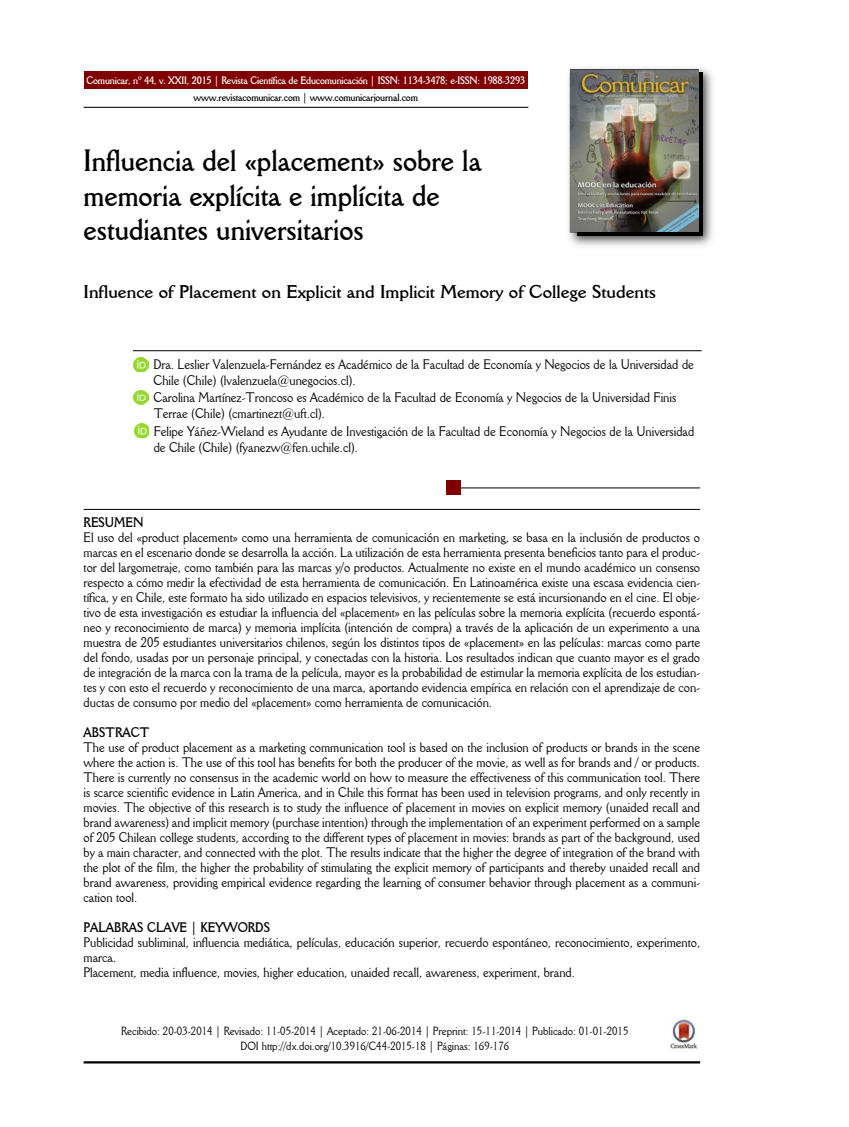
<style>
.page{position:relative;width:849px;height:1127px;background:#fff}
.page>*{position:absolute;margin:0;border:0;box-sizing:border-box;transform-origin:0 0}
.t1{font:700 30px/34.5px "Della Robbia BT";color:#000;scale:.9 1}
.t2{font:700 18px "Della Robbia BT";color:#000}
.t3{font:13.5px/15px "Della Robbia BT";color:#000;scale:.9 1}
.t4{font:700 13.5px "Della Robbia BT";color:#000;scale:.9 1}
.t5{font:11.55px/15px "Della Robbia BT";color:#000;text-align:center;scale:.9 1}
.t6{font:700 10.5px "Della Robbia BT";letter-spacing:-.02em;color:#fff;scale:.9 1}
.t7{font:700 10.5px "Della Robbia BT";letter-spacing:-.02em;color:#000;scale:.9 1}
</style>
<div class="page">
<svg style="left:83px;top:106px;width:446px;height:2px"></svg>
<div style="left:84px;top:71px;width:444px;height:17px;background:#800000"></div>
<img style="left:568px;top:68px;width:145px;height:178px">
<img style="left:577px;top:73px;width:125px;height:163px">
<img style="left:571px;top:70px;width:127px;height:162px">
<svg style="left:132px;top:350px;width:570px;height:1px"></svg>
<svg style="left:83px;top:508px;width:618px;height:2px"></svg>
<svg style="left:461px;top:487px;width:240px;height:1px"></svg>
<img style="left:670px;top:1018px;width:28px;height:34px">
<hr style="left:84px;top:1061px;width:616px;height:2px;background:#000">
<div style="left:446px;top:481px;width:15px;height:14px;background:#800000"></div>
<img style="left:134px;top:357px;width:15px;height:15px">
<img style="left:134px;top:390px;width:15px;height:15px">
<img style="left:134px;top:423px;width:15px;height:15px">
<p class="t6" style="left:86px;top:74px;width:489px">Comunicar, nº 44, v. XXII, 2015 | Revista Científica de Educomunicación | ISSN: 1134-3478; e-ISSN: 1988-3293</p>
<p class="t7" style="left:194px;top:91px;width:251px">www.revistacomunicar.com | www.comunicarjournal.com</p>
<h1 class="t1" style="left:84px;top:143px;width:444px">Influencia del «placement» sobre la memoria explícita e implícita de estu diantes universitarios</h1>
<h2 class="t2" style="left:84px;top:280px;width:574px">Influence of Placement on Explicit and Implicit Memory of College Students</h2>
<p class="t3" style="left:153px;top:356px;width:602px;line-height:15.8px">Dra. Leslier Valenzuela-Fernández es Académico de la Facultad de Economía y Negocios de la Universidad de<br>Chile (Chile) (lvalenzuela@unegocios.cl).</p>
<p class="t3" style="left:153px;top:390px;width:583px;line-height:15.8px">Carolina Martínez-Troncoso es Académico de la Facultad de Economía y Negocios de la Universidad Finis<br>Terrae (Chile) (cmartinezt@uft.cl).</p>
<p class="t3" style="left:154px;top:423px;width:602px;line-height:15.8px">Felipe Yáñez-Wieland es Ayudante de Investigación de la Facultad de Economía y Negocios de la Universidad de Chile (Chile) (fyanezw@fen.uchile.cl).</p>
<p class="t4" style="left:84px;top:514px;width:68px">RESUMEN</p>
<p class="t3" style="left:84px;top:530px;width:687px;text-align:justify">El uso del «product placement» como una herramienta de comunicación en marketing, se basa en la inclusión de productos o marcas en el escenario donde se desarrolla la acción. La utilización de esta herramienta presenta beneficios tanto para el produc&shy;tor del largometraje, como también para las marcas y/o productos. Actualmente no existe en el mundo académico un consenso respecto a cómo medir la efectividad de esta herramienta de comunicación. En Latinoamérica existe una escasa evidencia cien&shy;tífica, y en Chile, este formato ha sido utilizado en espacios televisivos, y recientemente se está incursionando en el cine. El obje&shy;tivo de esta investigación es estudiar la influencia del «placement» en las películas sobre la memoria explícita (recuerdo espontá&shy;neo y reconocimiento de marca) y memoria implícita (intención de compra) a través de la aplicación de un experimento a una muestra de 205 estudiantes universitarios chilenos, según los distintos tipos de «placement» en las películas: marcas como parte del fondo, usadas por un personaje principal, y conectadas con la historia. Los resultados indican que cuanto mayor es el grado de integración de la marca con la trama de la película, mayor es la probabilidad de estimular la memoria explícita de los estudian&shy;tes y con esto el recuerdo y reconocimiento de una marca, aportando evidencia empírica en relación con el aprendizaje de con&shy;ductas de consumo por medio del «placement» como herramienta de comunicación.</p>
<p class="t4" style="left:84px;top:724px;width:75px">ABSTRACT</p>
<p class="t3" style="left:84px;top:740px;width:687px;text-align:justify">The use of product placement as a marketing communication tool is based on the inclusion of products or brands in the scene where the action is. The use of this tool has benefits for both the producer of the movie, as well as for brands and / or products.<br>There is currently no consensus in the academic world on how to measure the effectiveness of this communication tool. There is scarce scientific evidence in Latin America, and in Chile this format has been used in television programs, and only recently in movies. The objective of this research is to study the influence of placement in movies on explicit memory (unaided recall and brand awareness) and implicit memory (purchase intention) through the implementation of an experiment performed on a sample of 205 Chilean college students, according to the different types of placement in movies: brands as part of the background, used by a main character, and connected with the plot. The results indicate that the higher the degree of integration of the brand with the plot of the film, the higher the probability of stimulating the explicit memory of participants and thereby unaided recall and brand awareness, providing empirical evidence regarding the learning of consumer behavior through placement as a communi&shy;cation tool.</p>
<p class="t4" style="left:84px;top:919px;width:209px">PALABRAS CLAVE | KEYWORDS</p>
<p class="t3" style="left:84px;top:935px;width:687px">Publicidad subliminal, influencia mediática, películas, educación superior, recuerdo espontáneo, reconocimiento, experimento, marca.<br>Placement, media influence, movies, higher education, unaided recall, awareness, experiment, brand.</p>
<p class="t5" style="left:121px;top:1023px;width:565px">Recibido: 20-03-2014 | Revisado: 11-05-2014 | Aceptado: 21-06-2014 | Preprint: 15-11-2014 | Publicado: 01-01-2015<br>DOI http://dx.doi.org/10.3916/C44-2015-18 | Páginas: 169-176</p>
</div>
